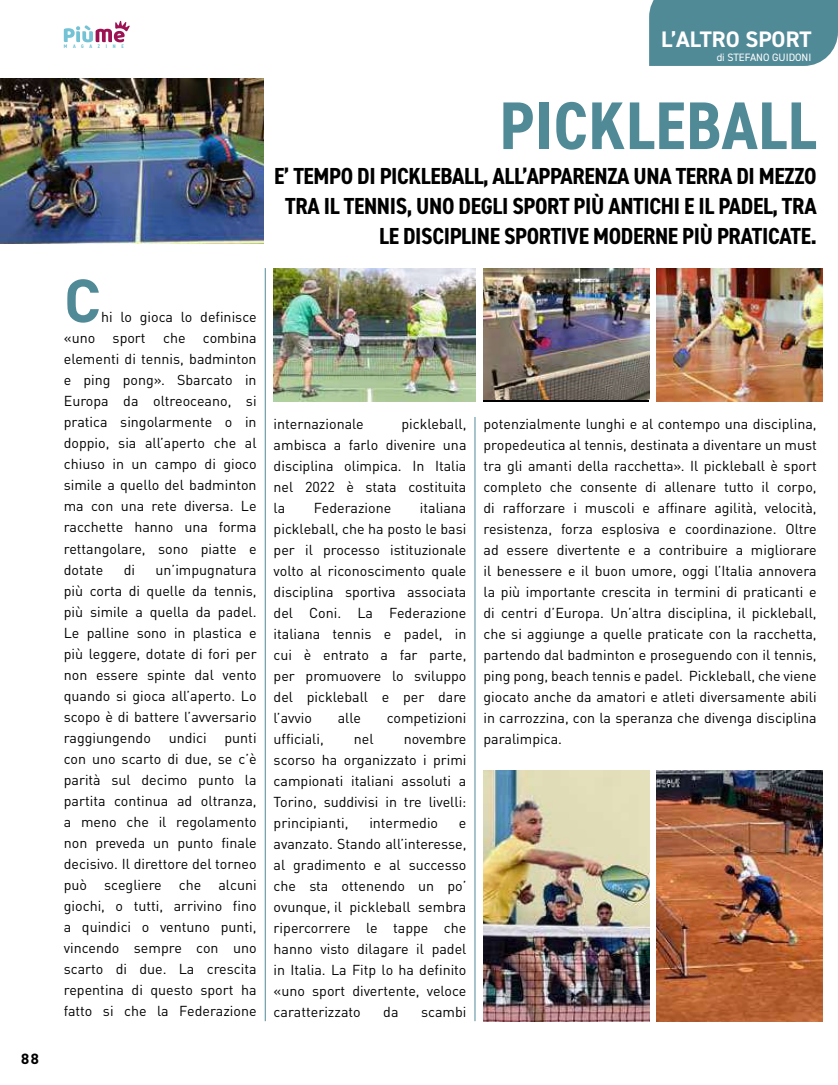
<style>
.page{position:relative;width:838px;height:1085px;background:#fff}
.page>*{position:absolute;margin:0;border:0;box-sizing:border-box;transform-origin:0 0}
.t1{font:700 condensed 67.5px "DIN2014";letter-spacing:.01em;color:#518a97}
.t2{font:700 60px "DIN Pro";color:#518a97}
.t3{font:700 condensed 23.25px/30px "DIN2014";letter-spacing:-.015em;color:#000;text-align:right}
.t4{font:700 22.5px "DIN2014";color:#fff}
.t5{font:700 15px "DIN2014";color:#000}
.t6{font:14.25px/21px "DIN Pro";color:#000;text-align:justify}
.t7{font:10.65px "DIN2014";color:#fff}
.t8{font:700 condensed 5.25px "DIN2014";letter-spacing:1.085em;color:#71c2d5}
</style>
<div class="page">
<svg style="left:64px;top:21px;width:66px;height:21px"></svg>
<div style="left:649px;top:0;width:189px;height:66px;background:#518a97"></div>
<svg style="left:483px;top:268px;width:166px;height:133px"></svg>
<img style="left:483px;top:269px;width:166px;height:130px">
<img style="left:274px;top:268px;width:201px;height:133px">
<img style="left:483px;top:770px;width:166px;height:250px">
<img style="left:656px;top:268px;width:166px;height:133px">
<img style="left:656px;top:770px;width:166px;height:250px">
<img style="left:0;top:79px;width:264px;height:165px">
<hr style="left:265px;top:268px;width:1px;height:752px;background:#518a97">
<hr style="left:474px;top:417px;width:1px;height:603px;background:#518a97">
<p class="t5" style="left:21px;top:1048px;width:19px">88</p>
<p class="t8" style="left:64px;top:43px;width:62px">MAGAZINE</p>
<h2 class="t2" style="left:64px;top:250px;width:39px">C</h2>
<p class="t6" style="left:64px;top:305px;width:194px;text-indent:37px">hi lo gioca lo definisce «uno sport che combina elementi di tennis, badminton e ping pong». Sbarcato in Europa da oltreoceano, si pratica singolarmente o in doppio, sia all’aperto che al chiuso in un campo di gioco simile a quello del badminton ma con una rete diversa. Le racchette hanno una forma rettangolare, sono piatte e dotate</p>
<p class="t6" style="left:64px;top:557px;width:194px;text-indent:92px">un’impugnatura più corta di quelle da tennis, più simile a quella da padel.<br>Le palline sono in plastica e più leggere, dotate di fori per non essere spinte dal vento quando si gioca all’aperto. Lo scopo è di battere l’avversario raggiungendo</p>
<p class="t6" style="left:124px;top:557px;width:13px">di</p>
<p class="t6" style="left:64px;top:725px;width:194px;text-indent:161px">punti con uno scarto di due, se c’è parità sul decimo punto la partita continua ad oltranza, a meno che il regolamento non preveda un punto finale decisivo. Il direttore del torneo può scegliere che alcuni giochi, o tutti, arrivino fino a quindici o ventuno punti, vincendo sempre con uno scarto di due. La crescita repentina di questo sport ha fatto si che la Federazione</p>
<p class="t6" style="left:169px;top:725px;width:39px">undici</p>
<h3 class="t4" style="left:661px;top:25px;width:152px">L’ALTRO SPORT</h3>
<p class="t7" style="left:716px;top:51px;width:96px">di STEFANO GUIDONI</p>
<h1 class="t1" style="left:499px;top:81px;width:318px">PICKLEBALL</h1>
<h3 class="t3" style="left:274px;top:160px;width:544px">E’ TEMPO DI PICKLEBALL, ALL’APPARENZA UNA TERRA DI MEZZO<br>TRA IL TENNIS, UNO DEGLI SPORT PIÙ ANTICHI E IL PADEL, TRA<br>LE DISCIPLINE SPORTIVE MODERNE PIÙ PRATICATE.</h3>
<p class="t6" style="left:274px;top:411px;width:194px;text-indent:128px">pickleball, ambisca a farlo divenire una disciplina olimpica. In Italia nel 2022 è stata costituita la</p>
<p class="t6" style="left:274px;top:411px;width:92px">internazionale</p>
<p class="t6" style="left:274px;top:495px;width:194px;text-indent:146px">italiana pickleball, che ha posto le basi per il processo istituzionale volto al riconoscimento quale disciplina sportiva associata del Coni. La Federazione italiana tennis e padel, in cui è entrato a far parte, per promuovere lo sviluppo del pickleball e per dare l’avvio</p>
<p class="t6" style="left:314px;top:495px;width:79px">Federazione</p>
<p class="t6" style="left:338px;top:705px;width:25px">alle</p>
<p class="t6" style="left:387px;top:705px;width:81px">competizioni</p>
<p class="t6" style="left:274px;top:726px;width:52px">ufficiali,</p>
<p class="t6" style="left:354px;top:726px;width:21px">nel</p>
<p class="t6" style="left:274px;top:726px;width:194px;text-indent:130px">novembre scorso ha organizzato i primi campionati italiani assoluti a Torino, suddivisi in tre livelli: principianti,</p>
<p class="t6" style="left:369px;top:810px;width:70px">intermedio</p>
<p class="t6" style="left:274px;top:810px;width:194px;text-indent:185px">e avanzato. Stando all’interesse, al gradimento e al successo che sta ottenendo un po’ ovunque, il pickleball sembra ripercorrere le tappe che hanno visto dilagare il padel in Italia. La Fitp lo ha definito «uno sport divertente, veloce caratterizzato</p>
<p class="t6" style="left:383px;top:999px;width:17px">da</p>
<p class="t6" style="left:421px;top:999px;width:47px">scambi</p>
<p class="t6" style="left:483px;top:411px;width:335px">potenzialmente lunghi e al contempo una disciplina, propedeutica al tennis, destinata a diventare un must tra gli amanti della racchetta». Il pickleball è sport completo che consente di allenare tutto il corpo, di rafforzare i muscoli e affinare agilità, velocità, resistenza, forza esplosiva e coordinazione. Oltre ad essere divertente e a contribuire a migliorare il benessere e il buon umore, oggi l’Italia annovera la più importante crescita in termini di praticanti e di centri d’Europa. Un’altra disciplina, il pickleball, che si aggiunge a quelle praticate con la racchetta, partendo dal badminton e proseguendo con il tennis, ping pong, beach tennis e padel. Pickleball, che viene giocato anche da amatori e atleti diversamente abili in carrozzina, con la speranza che divenga disciplina paralimpica.</p>
</div>
